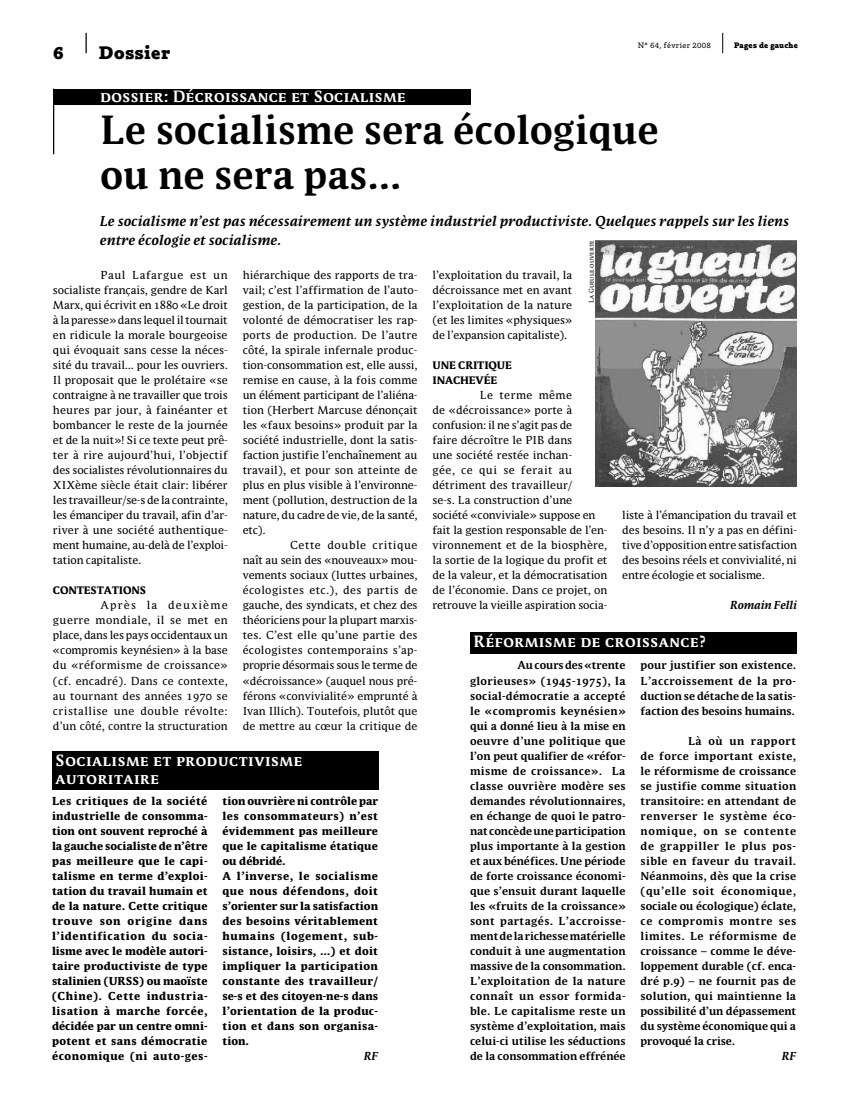
<style>
.page{position:relative;width:851px;height:1117px;background:#fff}
.page>*{position:absolute;margin:0;border:0;box-sizing:border-box;transform-origin:0 0}
.t1{font:700 37.5px/45.1px "Parable";color:#000}
.t2{font:700 20px "Silica";letter-spacing:.035em;color:#000}
.t3{font:15px/18.1px "Parable Bold SC";letter-spacing:.035em;color:#fff}
.t4{font:italic 700 13.12px/18.8px "Parable";color:#000}
.t5{font:10.62px/15px "Parable";letter-spacing:-.005em;color:#000;text-align:justify}
.t6{font:700 10.62px/15px "Parable";letter-spacing:-.005em;color:#000;text-align:justify}
.t7{font:800 10.62px/15px "Parable";letter-spacing:.03em;color:#000;text-align:justify}
.t8{font:10.62px "Parable";letter-spacing:.02em;color:#000}
.t9{font:10.62px "Parable";letter-spacing:.015em;color:#000}
.t10{font:10.62px "Parable";letter-spacing:.035em;color:#000}
.t11{font:10.62px "Parable";letter-spacing:.025em;color:#000}
.t12{font:10.62px "Parable";letter-spacing:.05em;color:#000}
.t13{font:italic 700 10.62px "Parable";letter-spacing:-.015em;color:#000}
.t14{font:800 10px "Parable";letter-spacing:-.015em;color:#000}
.t15{font:8.75px "Silica";letter-spacing:.035em;color:#000}
.t16{font:700 8.75px "Silica";letter-spacing:.025em;color:#000}
.t17{font:6.25px "Parable Regular SC";color:#000}
</style>
<div class="page">
<hr style="left:85px;top:33px;width:2px;height:20px;background:#000">
<svg style="left:722px;top:33px;width:1px;height:20px"></svg>
<div style="left:53px;top:89px;width:418px;height:16px;background:#000"></div>
<hr style="left:53px;top:89px;width:1px;height:65px;background:#000">
<div style="left:470px;top:632px;width:326px;height:21px;background:#000"></div>
<div style="left:52px;top:751px;width:326px;height:38px;background:#000"></div>
<img style="left:595px;top:240px;width:200px;height:246px">
<h2 class="t2" style="left:53px;top:40px;width:12px">6</h2>
<h2 class="t2" style="left:99px;top:40px;width:73px">Dossier</h2>
<p class="t15" style="left:637px;top:40px;width:75px">N° 64, février 2008</p>
<p class="t16" style="left:734px;top:40px;width:65px">Pages de gauche</p>
<h3 class="t3" style="left:101px;top:87px;width:306px">dossier: Décroissance et Socialisme</h3>
<h1 class="t1" style="left:100px;top:106px;width:560px">Le socialisme sera écologique ou ne sera pas…</h1>
<p class="t4" style="left:100px;top:211px;width:690px">Le socialisme n’est pas nécessairement un système industriel productiviste. Quelques rappels sur les liens entre écologie et socialisme.</p>
<p class="t17" style="left:587px;top:303px;width:64px;rotate:-90deg">La Gueule ouverte</p>
<p class="t5" style="left:243px;top:267px;width:176px">hiérarchique des rapports de tra-</p>
<p class="t5" style="left:243px;top:282px;width:176px">vail; c’est l’affirmation de l’auto-</p>
<p class="t5" style="left:243px;top:297px;width:176px">gestion, de la participation, de la</p>
<p class="t5" style="left:243px;top:312px;width:176px">volonté de démocratiser les rap-</p>
<p class="t11" style="left:243px;top:328px;width:176px">ports de production. De l’autre</p>
<p class="t5" style="left:243px;top:342px;width:176px">côté, la spirale infernale produc-</p>
<p class="t5" style="left:243px;top:357px;width:176px">tion-consommation est, elle aussi,</p>
<p class="t5" style="left:243px;top:372px;width:176px">remise en cause, à la fois comme</p>
<p class="t5" style="left:243px;top:387px;width:176px">un élément participant de l’aliéna-</p>
<p class="t5" style="left:243px;top:402px;width:176px">tion (Herbert Marcuse dénonçait</p>
<p class="t5" style="left:243px;top:417px;width:176px">les «faux besoins» produit par la</p>
<p class="t5" style="left:243px;top:432px;width:176px">société industrielle, dont la satis-</p>
<p class="t5" style="left:243px;top:447px;width:176px">faction justifie l’enchaînement au</p>
<p class="t9" style="left:243px;top:463px;width:176px">travail), et pour son atteinte de</p>
<p class="t5" style="left:243px;top:477px;width:176px">plus en plus visible à l’environne-</p>
<p class="t5" style="left:243px;top:492px;width:176px">ment (pollution, destruction de la</p>
<p class="t5" style="left:243px;top:507px;width:176px">nature, du cadre de vie, de la santé,</p>
<p class="t5" style="left:243px;top:522px;width:24px">etc).</p>
<p class="t12" style="left:290px;top:538px;width:129px">Cette double critique</p>
<p class="t5" style="left:243px;top:552px;width:176px">naît au sein des «nouveaux» mou-</p>
<p class="t5" style="left:243px;top:567px;width:176px">vements sociaux (luttes urbaines,</p>
<p class="t10" style="left:243px;top:583px;width:176px">écologistes etc.), des partis de</p>
<p class="t5" style="left:243px;top:597px;width:176px">gauche, des syndicats, et chez des</p>
<p class="t5" style="left:243px;top:612px;width:176px">théoriciens pour la plupart marxis-</p>
<p class="t8" style="left:243px;top:628px;width:176px">tes. C’est elle qu’une partie des</p>
<p class="t8" style="left:243px;top:643px;width:176px">écologistes contemporains s’ap-</p>
<p class="t5" style="left:243px;top:657px;width:176px">proprie désormais sous le terme de</p>
<p class="t5" style="left:243px;top:672px;width:176px">«décroissance» (auquel nous pré-</p>
<p class="t5" style="left:243px;top:687px;width:176px">férons «convivialité» emprunté à</p>
<p class="t5" style="left:243px;top:702px;width:176px">Ivan Illich). Toutefois, plutôt que</p>
<p class="t5" style="left:243px;top:717px;width:176px">de mettre au cœur la critique de</p>
<p class="t5" style="left:432px;top:267px;width:141px">l’exploitation du travail, la décroissance met en avant l’exploitation de la nature (et les limites «physiques» de l’expansion capitaliste).</p>
<p class="t14" style="left:432px;top:358px;width:33px">Une cri</p>
<p class="t14" style="left:477px;top:358px;width:15px">tiqu</p>
<p class="t14" style="left:505px;top:358px;width:8px">e</p>
<p class="t14" style="left:432px;top:373px;width:66px">inachevée</p>
<p class="t5" style="left:432px;top:387px;width:176px;text-align:left;text-indent:47px">Le terme même<br>de «décroissance» porte à confusion: il ne s’agit pas de<br>faire décroître le PIB dans<br>une société restée inchan-<br>gée, ce qui se ferait au détriment des travailleur/<br>se-s. La construction d’une société «conviviale» suppose en fait la gestion responsable de l’en&shy;vironnement et de la biosphère, la sortie de la logique du profit et de la valeur, et la démocratisation de l’économie. Dans ce projet, on retrouve la vieille aspiration socia-</p>
<p class="t5" style="left:53px;top:267px;width:176px;text-indent:47px">Paul Lafargue est un socialiste français, gendre de Karl Marx, qui écrivit en 1880 «Le droit à la paresse» dans lequel il tournait en ridicule la morale bourgeoise qui évoquait sans cesse la néces&shy;sité du travail… pour les ouvriers.<br>Il proposait que le prolétaire «se contraigne à ne travailler que trois heures par jour, à fainéanter et bombancer le reste de la journée et de la nuit»! Si ce texte peut prê&shy;ter à rire aujourd’hui, l’objectif des socialistes révolutionnaires du XIXème siècle était clair: libérer les travailleur/se-s de la contrainte, les émanciper du travail, afin d’ar&shy;river à une société authentique&shy;ment humaine, au-delà de l’exploi&shy;tation capitaliste.</p>
<p class="t14" style="left:53px;top:583px;width:95px">Contestations</p>
<p class="t5" style="left:53px;top:597px;width:176px;text-indent:47px">Après la deuxième guerre mondiale, il se met en place, dans les pays occidentaux un «compromis keynésien» à la base du «réformisme de croissance» (cf. encadré). Dans ce contexte, au tournant des années 1970 se cristallise une double révolte: d’un côté, contre la structuration</p>
<p class="t5" style="left:622px;top:507px;width:176px">liste à l’émancipation du travail et des besoins. Il n’y a pas en défini&shy;tive d’opposition entre satisfaction des besoins réels et convivialité, ni entre écologie et socialisme.</p>
<p class="t13" style="left:730px;top:598px;width:68px">Romain Felli</p>
<h3 class="t3" style="left:473px;top:632px;width:233px">Réformisme de croissance?</h3>
<p class="t6" style="left:470px;top:657px;width:157px;text-indent:47px">Au cours des «trente glorieuses» (1945-1975), la social-démocratie a accepté le «compromis keynésien» qui a donné lieu à la mise en oeuvre d’une politique que l’on peut qualifier de «réfor&shy;misme de croissance». La classe ouvrière modère ses demandes révolutionnaires, en échange de quoi le patro&shy;nat concède une participation plus importante à la gestion et aux bénéfices. Une période de forte croissance économi&shy;que s’ensuit durant laquelle les «fruits de la croissance» sont partagés. L’accroisse&shy;ment de la richesse matérielle conduit à une augmentation massive de la consommation.<br>L’exploitation de la nature connaît un essor formida&shy;ble. Le capitalisme reste un système d’exploitation, mais celui-ci utilise les séductions de la consommation effrénée</p>
<p class="t6" style="left:640px;top:657px;width:157px">pour justifier son existence.<br>L’accroissement de la pro&shy;duction se détache de la satis&shy;faction des besoins humains.</p>
<p class="t6" style="left:640px;top:732px;width:157px;text-indent:47px">Là où un rapport de force important existe, le réformisme de croissance se justifie comme situation transitoire: en attendant de renverser le système éco&shy;nomique, on se contente de grappiller le plus pos&shy;sible en faveur du travail.<br>Néanmoins, dès que la crise (qu’elle soit économique, sociale ou écologique) éclate, ce compromis montre ses limites. Le réformisme de croissance – comme le déve&shy;loppement durable (cf. enca&shy;dré p.9) – ne fournit pas de solution, qui maintienne la possibilité d’un dépassement du système économique qui a provoqué la crise.</p>
<p class="t13" style="left:781px;top:1048px;width:16px">RF</p>
<h3 class="t3" style="left:56px;top:751px;width:248px">Socialisme et productivisme autoritaire</h3>
<p class="t7" style="left:52px;top:792px;width:157px">Les critiques de la société industrielle de consomma&shy;tion ont souvent reproché à la gauche socialiste de n’être pas meilleure que le capi&shy;talisme en terme d’exploi&shy;tation du travail humain et de la nature. Cette critique trouve son origine dans l’identification du socia&shy;lisme avec le modèle autori&shy;taire productiviste de type stalinien (URSS ) ou maoïste (Chine). Cette industria&shy;lisation à marche forcée, décidée par un centre omni&shy;potent et sans démocratie économique (ni auto-ges-</p>
<p class="t7" style="left:222px;top:792px;width:157px;text-align:left">tion ouvrière ni contrôle par les consommateurs) n’est évidemment pas meilleure que le capitalisme étatique ou débridé.<br>A l’inverse, le socialisme que nous défendons, doit s’orienter sur la satisfaction des besoins véritablement humains (logement, sub&shy;sistance, loisirs, …) et doit impliquer la participation constante des travailleur/ se-s et des citoyen-ne-s dans l’orientation de la produc&shy;tion et dans son organisa&shy;tion.</p>
<p class="t13" style="left:364px;top:1048px;width:16px">RF</p>
</div>
